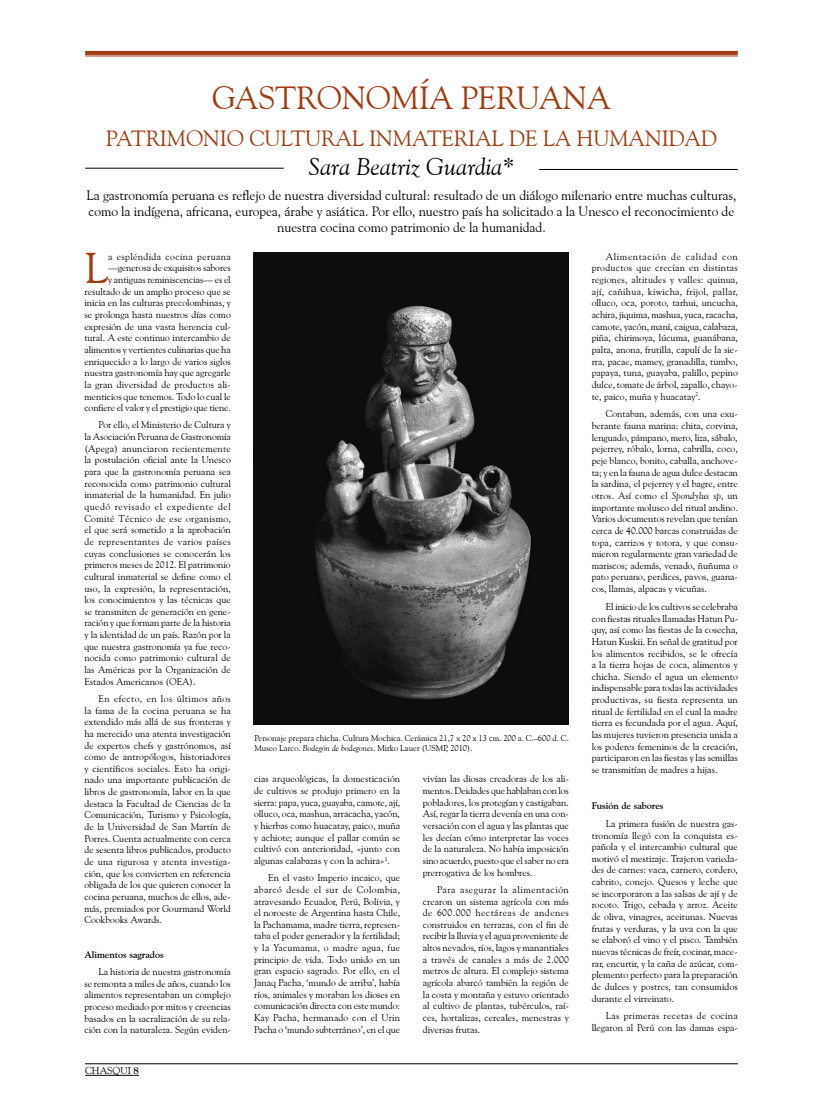
<style>
.page{position:relative;width:823px;height:1120px;background:#fff}
.page>*{position:absolute;margin:0;border:0;box-sizing:border-box;transform-origin:0 0}
.t1{font:42.9px "Goudy Old Style BT";color:#a13b12}
.t2{font:32px "Goudy Old Style BT";letter-spacing:-.005em;color:#a13b12}
.t3{font:italic 24px "Goudy Old Style BT";color:#000}
.t4{font:22px "Goudy Old Style BT";letter-spacing:-.005em;color:#a13b12}
.t5{font:13.5px/16.2px "Goudy Old Style BT";letter-spacing:-.005em;color:#000;text-align:center}
.t6{font:10px "Goudy Old Style BT";color:#000}
.t7{font:9.7px/11.6px "Goudy Old Style BT";color:#000;text-align:justify}
.t8{font:700 9.7px "Goudy Old Style BT";color:#000}
.t9{font:8.5px/10.2px "Goudy Old Style BT";color:#000}
.s1{font-style:italic}
.s2{font-weight:700}
</style>
<div class="page">
<hr style="left:85px;top:1063px;width:652px;height:1px;background:#000">
<hr style="left:85px;top:1075px;width:48px;height:1px;background:#000">
<hr style="left:85px;top:55px;width:652px;height:1px;background:#a13b12">
<svg style="left:85px;top:51px;width:652px;height:4px;fill:#a13b12"></svg>
<hr style="left:85px;top:168px;width:198px;height:1px;background:#000">
<hr style="left:539px;top:169px;width:198px;height:1px;background:#000">
<img style="left:253px;top:252px;width:315px;height:472px">
<h2 class="t2" style="left:212px;top:79px;width:400px">GASTRONOMÍA PERUANA</h2>
<h3 class="t4" style="left:106px;top:125px;width:612px">PATRIMONIO CULTURAL INMATERIAL DE LA HUMANIDAD</h3>
<h3 class="t3" style="left:308px;top:152px;width:207px">Sara Beatriz Guardia*</h3>
<p class="t5" style="left:86px;top:187px;width:651px">La gastronomía peruana es reflejo de nuestra diversidad cultural: resultado de un diálogo milenario entre muchas culturas, como la indígena, africana, europea, árabe y asiática. Por ello, nuestro país ha solicitado a la Unesco el reconocimiento de nuestra cocina como patrimonio de la humanidad.</p>
<h1 class="t1" style="left:84px;top:242px;width:25px">L</h1>
<p class="t7" style="left:591px;top:250px;width:148px;text-indent:14px">Alimentación de calidad con productos que crecían en distintas regiones, altitudes y valles: quinua, ají, cañihua, kiwicha, frijol, pallar, olluco, oca, poroto, tarhui, uncucha, achira, jiquima, mashua, yuca, racacha, camote, yacón, maní, caigua, calabaza, piña, chirimoya, lúcuma, guanábana, palta, anona, frutilla, capulí de la sie&shy;rra, pacae, mamey, granadilla, tumbo, papaya, tuna, guayaba, palillo, pepino dulce, tomate de árbol, zapallo, chayo&shy;te, paico, muña y huacatay<sup>2</sup>.</p>
<p class="t7" style="left:591px;top:408px;width:148px;text-indent:14px">Contaban, además, con una exu&shy;berante fauna marina: chita, corvina, lenguado, pámpano, mero, liza, sábalo, pejerrey, róbalo, lorna, cabrilla, coco, peje blanco, bonito, caballa, anchove&shy;ta; y en la fauna de agua dulce destacan la sardina, el pejerrey y el bagre, entre otros. Así como el <span class="s1">Spondylus sp</span>, un importante molusco del ritual andino.<br>Varios documentos revelan que tenían cerca de 40.000 barcas construidas de topa, carrizos y totora, y que consu&shy;mieron regularmente gran variedad de mariscos; además, venado, ñuñuma o pato peruano, perdices, pavos, guana&shy;cos, llamas, alpacas y vicuñas.</p>
<p class="t7" style="left:591px;top:600px;width:148px;text-indent:14px">El inicio de los cultivos se celebraba con fiestas rituales llamadas Hatun Pu&shy;quy, así como las fiestas de la cosecha, Hatun Kuskii. En señal de gratitud por los alimentos recibidos, se le ofrecía a la tierra hojas de coca, alimentos y chicha. Siendo el agua un elemento indispensable para todas las actividades productivas, su fiesta representa un ritual de fertilidad en el cual la madre tierra es fecundada por el agua. Aquí, las mujeres tuvieron presencia unida a los poderes femeninos de la creación, participaron en las fiestas y las semillas se transmitían de madres a hijas.</p>
<p class="t8" style="left:591px;top:799px;width:73px">Fusión de sabores</p>
<p class="t7" style="left:591px;top:817px;width:148px;text-indent:14px">La primera fusión de nuestra gas&shy;tronomía llegó con la conquista es&shy;pañola y el intercambio cultural que motivó el mestizaje. Trajeron varieda&shy;des de carnes: vaca, carnero, cordero, cabrito, conejo. Quesos y leche que se incorporaron a las salsas de ají y de rocoto. Trigo, cebada y arroz. Aceite de oliva, vinagres, aceitunas. Nuevas frutas y verduras, y la uva con la que se elaboró el vino y el pisco. También nuevas técnicas de freír, cocinar, mace&shy;rar, encurtir, y la caña de azúcar, com&shy;plemento perfecto para la preparación de dulces y postres, tan consumidos durante el virreinato.</p>
<p class="t7" style="left:591px;top:1010px;width:147px;text-align:right">Las primeras recetas de cocina llegaron al Perú con las damas espa-</p>
<p class="t7" style="left:84px;top:250px;width:148px;text-align:right">a espléndida cocina peruana —generosa de exquisitos sabores<br>y antiguas reminiscencias— es el resultado de un amplio proceso que se inicia en las culturas precolombinas, y se prolonga hasta nuestros días como expresión de una vasta herencia cul&shy;tural. A este continuo intercambio de alimentos y vertientes culinarias que ha enriquecido a lo largo de varios siglos nuestra gastronomía hay que agregarle la gran diversidad de productos ali&shy;menticios que tenemos. Todo lo cual le confiere el valor y el prestigio que tiene.</p>
<p class="t7" style="left:84px;top:419px;width:148px;text-indent:14px">Por ello, el Ministerio de Cultura y la Asociación Peruana de Gastronomía (Apega) anunciaron recientemente la postulación oficial ante la Unesco para que la gastronomía peruana sea reconocida como patrimonio cultural inmaterial de la humanidad. En julio quedó revisado el expediente del Comité Técnico de ese organismo, el que será sometido a la aprobación de representantes de varios países cuyas conclusiones se conocerán los primeros meses de 2012. El patrimonio cultural inmaterial se define como el uso, la expresión, la representación, los conocimientos y las técnicas que se transmiten de generación en gene&shy;ración y que forman parte de la historia y la identidad de un país. Razón por la que nuestra gastronomía ya fue reco&shy;nocida como patrimonio cultural de las Américas por la Organización de Estados Americanos (OEA).</p>
<p class="t7" style="left:84px;top:692px;width:148px;text-indent:14px">En efecto, en los últimos años la fama de la cocina peruana se ha extendido más allá de sus fronteras y ha merecido una atenta investigación de expertos chefs y gastrónomos, así como de antropólogos, historiadores y científicos sociales. Esto ha origi&shy;nado una importante publicación de libros de gastronomía, labor en la que destaca la Facultad de Ciencias de la Comunicación, Turismo y Psicología, de la Universidad de San Martín de Porres. Cuenta actualmente con cerca de sesenta libros publicados, producto de una rigurosa y atenta investiga&shy;ción, que los convierten en referencia obligada de los que quieren conocer la cocina peruana, muchos de ellos, ade&shy;más, premiados por Gourmand World Cookbooks Awards.</p>
<p class="t8" style="left:84px;top:948px;width:81px">Alimentos sagrados</p>
<p class="t7" style="left:84px;top:966px;width:148px;text-indent:14px">La historia de nuestra gastronomía se remonta a miles de años, cuando los alimentos representaban un complejo proceso mediado por mitos y creencias basados en la sacralización de su rela&shy;ción con la naturaleza. Según eviden-</p>
<p class="t9" style="left:254px;top:733px;width:316px">Personaje prepara chicha. Cultura Mochica. Cerámica 21,7 x 20 x 13 cm. 200 a. C.–600 d. C.<br>Museo Larco. <span class="s1">Bodegón de bodegones</span>. Mirko Lauer (USMP, 2010).</p>
<p class="t7" style="left:254px;top:773px;width:147px">cias arqueológicas, la domesticación de cultivos se produjo primero en la sierra: papa, yuca, guayaba, camote, ají, olluco, oca, mashua, arracacha, yacón, y hierbas como huacatay, paico, muña y achiote; aunque el pallar común se cultivó con anterioridad, «junto con algunas calabazas y con la achira»<sup>1</sup>.</p>
<p class="t7" style="left:254px;top:872px;width:147px;text-indent:14px">En el vasto Imperio incaico, que abarcó desde el sur de Colombia, atravesando Ecuador, Perú, Bolivia, y el noroeste de Argentina hasta Chile, la Pachamama, madre tierra, represen&shy;taba el poder generador y la fertilidad; y la Yacumama, o madre agua, fue principio de vida. Todo unido en un gran espacio sagrado. Por ello, en el Janaq Pacha, ‘mundo de arriba’, había ríos, animales y moraban los dioses en comunicación directa con este mundo:<br>Kay Pacha, hermanado con el Urin Pacha o ‘mundo subterráneo’, en el que</p>
<p class="t7" style="left:422px;top:773px;width:147px">vivían las diosas creadoras de los ali&shy;mentos. Deidades que hablaban con los pobladores, los protegían y castigaban.<br>Así, regar la tierra devenía en una con&shy;versación con el agua y las plantas que les decían cómo interpretar las voces de la naturaleza. No había imposición sino acuerdo, puesto que el saber no era prerrogativa de los hombres.</p>
<p class="t7" style="left:422px;top:883px;width:147px;text-indent:14px">Para asegurar la alimentación crearon un sistema agrícola con más de 600.000 hectáreas de andenes construidos en terrazas, con el fin de recibir la lluvia y el agua proveniente de altos nevados, ríos, lagos y manantiales a través de canales a más de 2.000 metros de altura. El complejo sistema agrícola abarcó también la región de la costa y montaña y estuvo orientado al cultivo de plantas, tubérculos, raí&shy;ces, hortalizas, cereales, menestras y diversas frutas.</p>
<p class="t6" style="left:85px;top:1064px;width:55px">CHASQUI <span class="s2">8</span></p>
</div>
